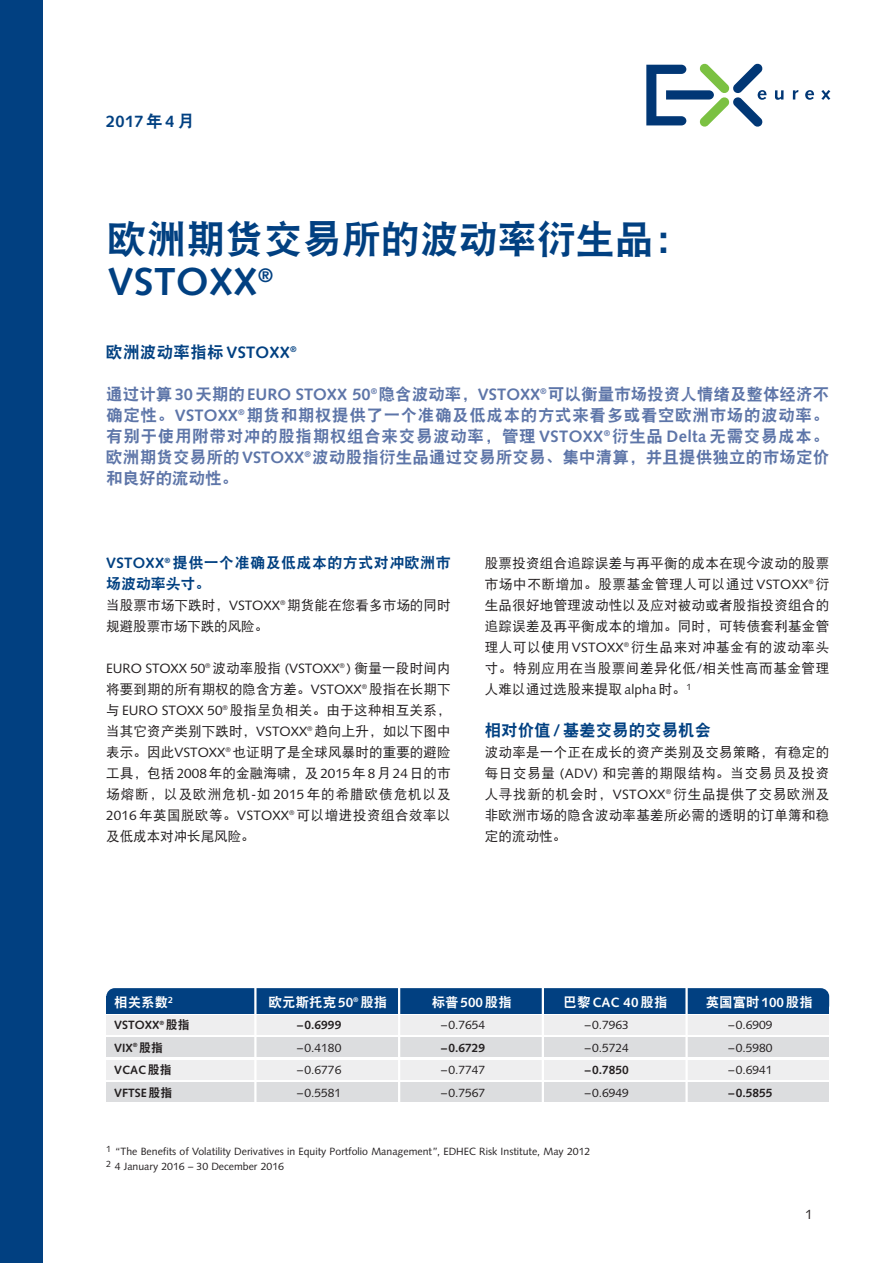
<style>
.page{position:relative;width:893px;height:1263px;background:#fff}
.page>*{position:absolute;margin:0;border:0;box-sizing:border-box;transform-origin:0 0}
.t1{font:39px "DFP Hei W9";color:#014081}
.t2{font:700 39px "Syntax";letter-spacing:.01em;color:#014081}
.t3{font:16.5px/21px "DFP Hei W9";letter-spacing:.01em;color:#5d75a8;text-align:justify}
.t4{font:16.5px "DFP Hei W9";color:#014081}
.t5{font:16.5px "DFP Hei W9";letter-spacing:.02em;color:#014081}
.t6{font:700 16.5px "Syntax";color:#014081}
.t7{font:15px/21px "DFP Hei W9";letter-spacing:.03em;color:#014081}
.t8{font:13.5px/21px "DFP Hei W5";letter-spacing:.03em;color:#231f20;text-align:justify}
.t9{font:13.5px/21px "DFP Hei W5";letter-spacing:.01em;color:#231f20}
.t10{font:13.5px "Syntax";letter-spacing:-.01em;color:#231f20}
.t11{font:13.5px "DFP Hei W9";color:#fff}
.t12{font:700 13.5px "Syntax";color:#fff}
.t13{font:12px/22.5px "Syntax";color:#231f20;text-align:justify}
.t14{font:700 12px/22.5px "Syntax";color:#231f20}
.t15{font:10.5px/15px "Syntax";color:#231f20}
.s1{font-family:"DFP Hei W9";font-weight:400}
.s2{font-family:"Syntax";font-weight:700}
.s3{font-family:"Syntax"}
.s4{font-family:"DFP Hei W5"}
</style>
<div class="page">
<div style="left:0;top:0;width:43px;height:1263px;background:#014081"></div>
<svg style="left:821px;top:90px;width:9px;height:10px"></svg>
<svg style="left:646px;top:63px;width:120px;height:64px"></svg>
<svg style="left:775px;top:90px;width:9px;height:10px"></svg>
<svg style="left:793px;top:90px;width:5px;height:10px"></svg>
<svg style="left:805px;top:90px;width:9px;height:10px"></svg>
<div style="left:106px;top:988px;width:723px;height:26px;background:#014081;border-radius:9px"></div>
<div style="left:106px;top:997px;width:723px;height:17px;background:#014081"></div>
<div style="left:106px;top:1015px;width:723px;height:20px;background:#eeeeef"></div>
<div style="left:106px;top:1038px;width:723px;height:19px;background:#dcdddf"></div>
<div style="left:106px;top:1060px;width:723px;height:20px;background:#eeeeef"></div>
<div style="left:106px;top:1083px;width:723px;height:19px;background:#dcdddf"></div>
<hr style="left:254px;top:986px;width:3px;height:122px;background:#fff">
<hr style="left:398px;top:986px;width:2px;height:122px;background:#fff">
<hr style="left:542px;top:986px;width:2px;height:122px;background:#fff">
<hr style="left:685px;top:986px;width:3px;height:122px;background:#fff">
<p class="t6" style="left:106px;top:114px;width:89px">2017<span class="s1">年</span>4<span class="s1">月</span></p>
<h1 class="t1" style="left:108px;top:218px;width:586px">欧洲期货交易所的波动率衍生品：</h1>
<h1 class="t2" style="left:108px;top:266px;width:167px">VSTOXX<sup>®</sup></h1>
<p class="t5" style="left:106px;top:343px;width:192px">欧洲波动率指标 <span class="s2">VSTOXX</span><sup>®</sup></p>
<p class="t3" style="left:106px;top:383px;width:724px">通过计算<span class="s2">30</span>天期的<span class="s2">EURO STOXX 50</span><sup>®</sup> 隐含波动率，<span class="s2">VSTOXX</span><sup>®</sup> 可以衡量市场投资人情绪及整体经济不确定性。<span class="s2">VSTOXX</span><sup>®</sup>期货和期权提供了一个准确及低成本的方式来看多或看空欧洲市场的波动率。有别于使用附带对冲的股指期权组合来交易波动率，管理 <span class="s2">VSTOXX</span><sup>®</sup> 衍生品 <span class="s2">Delta</span> 无需交易成本。欧洲期货交易所的<span class="s2">VSTOXX</span><sup>®</sup> 波动股指衍生品通过交易所交易、集中清算，并且提供独立的市场定价和良好的流动性。</p>
<p class="t7" style="left:106px;top:552px;width:346px"><span class="s2">VSTOXX</span><sup>®</sup> 提供一个准确及低成本的方式对冲欧洲市场波动率头寸。</p>
<p class="t9" style="left:106px;top:594px;width:346px">当股票市场下跌时，<span class="s3">VSTOXX</span><sup>®</sup> 期货能在您看多市场的同时规避股票市场下跌的风险。</p>
<p class="t10" style="left:106px;top:663px;width:346px">EURO STOXX 50<sup>®</sup> <span class="s4">波动率股指</span> (VSTOXX<sup>®</sup> ) <span class="s4">衡量一段时间内</span></p>
<p class="t8" style="left:106px;top:678px;width:346px">将要到期的所有期权的隐含方差。<span class="s3">VSTOXX</span><sup>®</sup> 股指在长期下与<span class="s3">EURO STOXX 50</span><sup>®</sup> 股指呈负相关。由于这种相互关系，当其它资产类别下跌时，<span class="s3">VSTOXX</span><sup>®</sup> 趋向上升，如以下图中表示。因此<span class="s3">VSTOXX</span><sup>®</sup> 也证明了是全球风暴时的重要的避险工具，包括<span class="s3">2008</span>年的金融海啸，及<span class="s3">2015</span>年<span class="s3">8</span>月<span class="s3">24</span>日的市场熔断，以及欧洲危机<span class="s3">-</span>如 <span class="s3">2015</span> 年的希腊欧债危机以及<span class="s3">2016</span>年英国脱欧等。<span class="s3">VSTOXX</span><sup>®</sup> 可以增进投资组合效率以及低成本对冲长尾风险。</p>
<p class="t8" style="left:485px;top:552px;width:346px">股票投资组合追踪误差与再平衡的成本在现今波动的股票市场中不断增加。股票基金管理人可以通过 <span class="s3">VSTOXX</span><sup>®</sup> 衍生品很好地管理波动性以及应对被动或者股指投资组合的追踪误差及再平衡成本的增加。同时，可转债套利基金管理人可以使用 <span class="s3">VSTOXX</span><sup>®</sup> 衍生品来对冲基金有的波动率头寸。特别应用在当股票间差异化低<span class="s3">/</span>相关性高而基金管理人难以通过选股来提取 <span class="s3">alpha</span>时。<sup>1</sup></p>
<p class="t4" style="left:485px;top:721px;width:228px">相对价值<span class="s2">/</span>基差交易的交易机会</p>
<p class="t8" style="left:485px;top:741px;width:346px">波动率是一个正在成长的资产类别及交易策略，有稳定的每日交易量 <span class="s3">(ADV)</span> 和完善的期限结构。当交易员及投资人寻找新的机会时，<span class="s3">VSTOXX</span><sup>®</sup> 衍生品提供了交易欧洲及非欧洲市场的隐含波动率基差所必需的透明的订单簿和稳定的流动性。</p>
<p class="t11" style="left:114px;top:994px;width:61px">相关系数<sup>2</sup></p>
<p class="t14" style="left:114px;top:1015px;width:77px">VSTOXX<sup>®</sup> <span class="s1">股指<br></span>VIX<sup>®</sup> <span class="s1">股指<br></span>VCAC<span class="s1">股指<br></span>VFTSE<span class="s1">股指</span></p>
<p class="t11" style="left:269px;top:994px;width:120px">欧元斯托克<span class="s2">50</span><sup>®</sup> 股指</p>
<p class="t14" style="left:297px;top:1015px;width:46px">–0.6999</p>
<p class="t13" style="left:297px;top:1037px;width:46px">–0.4180 –0.6776 –0.5581</p>
<p class="t11" style="left:432px;top:994px;width:82px">标普<span class="s2">500</span>股指</p>
<p class="t13" style="left:441px;top:1015px;width:46px">–0.7654</p>
<p class="t14" style="left:441px;top:1037px;width:46px">–0.6729</p>
<p class="t13" style="left:441px;top:1060px;width:46px">–0.7747 –0.7567</p>
<p class="t12" style="left:564px;top:996px;width:105px"><span class="s1">巴黎</span>CAC 40<span class="s1">股指</span></p>
<p class="t13" style="left:585px;top:1015px;width:46px">–0.7963 –0.5724</p>
<p class="t14" style="left:585px;top:1060px;width:46px">–0.7850</p>
<p class="t13" style="left:585px;top:1082px;width:46px">–0.6949</p>
<p class="t15" style="left:106px;top:1144px;width:486px"><sup>1</sup> “The Benefits of Volatility Derivatives in Equity Portfolio Management”, EDHEC Risk Institute, May 2012<br><sup>2</sup> 4 January 2016 – 30 December 2016</p>
<p class="t11" style="left:706px;top:994px;width:109px">英国富时<span class="s2">100</span>股指</p>
<p class="t13" style="left:728px;top:1015px;width:46px">–0.6909 –0.5980 –0.6941</p>
<p class="t14" style="left:728px;top:1082px;width:46px">–0.5855</p>
<p class="t10" style="left:805px;top:1209px;width:9px">1</p>
</div>
